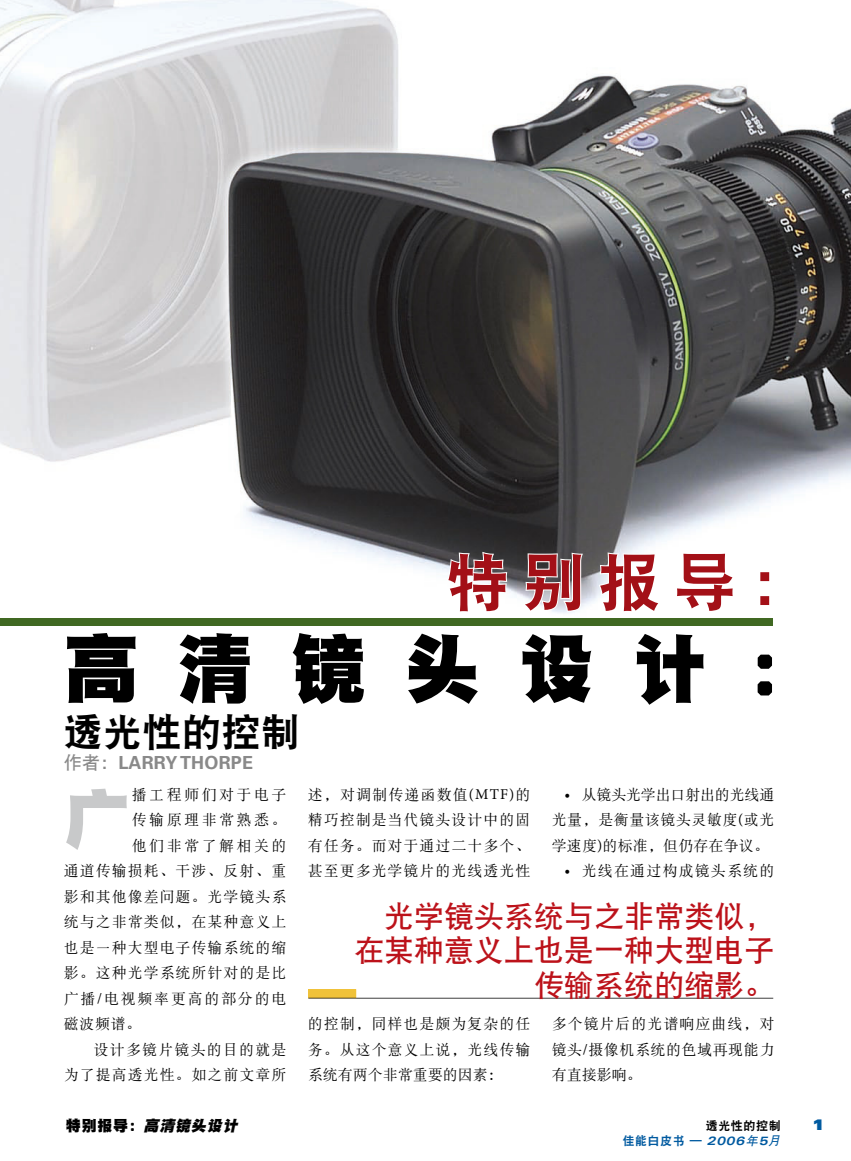
<style>
.page{position:relative;width:851px;height:1161px;background:#fff}
.page>*{position:absolute;margin:0;border:0;box-sizing:border-box;transform-origin:0 0}
.t1{font:75px "DF Hei W12";letter-spacing:.515em;color:#000}
.t2{font:66px "DF Hei W12";color:#c8c9ca}
.t3{font:63px "DF Hei W9";color:#a31017}
.t4{font:39px "DF Hei W9";letter-spacing:.01em;color:#000}
.t5{font:30px/34.5px "DF Hei W7";color:#bc121a;text-align:right}
.t6{font:700 18px "Univers LT Std";letter-spacing:.01em;color:#898989}
.t7{font:15px/25.5px "DF Song W5";letter-spacing:.065em;color:#000;text-align:justify}
.t8{font:15px "DF Song W5";letter-spacing:.165em;color:#000}
.t9{font:15px "DF Song W5";letter-spacing:.115em;color:#000}
.t10{font:italic 15px "DF Hei W12";color:#000}
.t11{font:15px "Univers LT Std X Black Ex";color:#005aa0}
.t12{font:12px/15px "DF Hei W9";letter-spacing:.05em;color:#000;text-align:right}
.s1{font-family:"DF Hei W7";font-weight:400}
.s2{font-family:"Minion Pro"}
.s3{font-style:normal}
.s4{color:#005aa0}
.s5{font-family:"Univers LT Std";font-weight:700;font-style:italic;font-stretch:expanded;color:#005aa0}
.s6{font-family:"DF Hei W7";font-style:italic;color:#005aa0}
</style>
<div class="page">
<img style="left:0;top:0;width:850px;height:620px">
<div style="left:0;top:619px;width:772px;height:7px;background:#406822"></div>
<svg style="left:308px;top:989px;width:465px;height:10px"></svg>
<svg style="left:445px;top:550px;width:63px;height:64px"></svg>
<svg style="left:520px;top:551px;width:64px;height:63px"></svg>
<svg style="left:597px;top:551px;width:65px;height:63px"></svg>
<svg style="left:674px;top:551px;width:61px;height:62px"></svg>
<svg style="left:758px;top:570px;width:13px;height:37px"></svg>
<h3 class="t3" style="left:446px;top:551px;width:367px">特别报导：</h3>
<h1 class="t1" style="left:64px;top:631px;width:758px">高清镜头设计：</h1>
<h3 class="t4" style="left:64px;top:712px;width:237px">透光性的控制</h3>
<h2 class="t2" style="left:64px;top:787px;width:68px">广</h2>
<p class="t8" style="left:132px;top:787px;width:156px">播工程师们对于电子</p>
<p class="t6" style="left:64px;top:752px;width:191px"><span class="s1">作者：</span>LARRYTHORPE</p>
<p class="t7" style="left:308px;top:781px;width:224px">述，对调制传递函数值<span class="s2">(MTF)</span>的精巧控制是当代镜头设计中的固有任务。而对于通过二十多个、甚至更多光学镜片的光线透光性</p>
<p class="t7" style="left:551px;top:781px;width:224px;text-indent:13px"><span class="s2">•</span> 从镜头光学出口射出的光线通光量，是衡量该镜头灵敏度<span class="s2">(</span>或光学速度<span class="s2">)</span>的标准，但仍存在争议。</p>
<p class="t7" style="left:564px;top:858px;width:211px"><span class="s2">•</span> 光线在通过构成镜头系统的</p>
<p class="t8" style="left:132px;top:812px;width:156px">传输原理非常熟悉。</p>
<p class="t8" style="left:132px;top:838px;width:156px">他们非常了解相关的</p>
<p class="t7" style="left:64px;top:858px;width:224px">通道传输损耗、干涉、反射、重</p>
<p class="t7" style="left:64px;top:883px;width:224px">影和其他像差问题。光学镜头系</p>
<p class="t7" style="left:64px;top:909px;width:224px">统与之非常类似，在某种意义上</p>
<p class="t7" style="left:64px;top:934px;width:224px">也是一种大型电子传输系统的缩</p>
<p class="t7" style="left:64px;top:960px;width:224px">影。这种光学系统所针对的是比</p>
<p class="t9" style="left:64px;top:991px;width:224px">广播<span class="s2">/</span>电视频率更高的部分的电</p>
<p class="t7" style="left:64px;top:1011px;width:79px">磁波频谱。</p>
<p class="t7" style="left:94px;top:1036px;width:194px">设计多镜片镜头的目的就是</p>
<p class="t7" style="left:64px;top:1062px;width:224px">为了提高透光性。如之前文章所</p>
<h3 class="t5" style="left:354px;top:899px;width:422px">光学镜头系统与之非常类似，在某种意义上也是一种大型电子传输系统的缩影。</h3>
<p class="t7" style="left:308px;top:1011px;width:224px">的控制，同样也是颇为复杂的任务。从这个意义上说，光线传输系统有两个非常重要的因素：</p>
<p class="t7" style="left:551px;top:1011px;width:224px">多个镜片后的光谱响应曲线，对镜头<span class="s2">/</span>摄像机系统的色域再现能力有直接影响。</p>
<p class="t10" style="left:66px;top:1118px;width:176px"><span class="s3">特别报导：</span>高清镜头设计</p>
<p class="t12" style="left:622px;top:1118px;width:161px">透光性的控制<br><span class="s4">佳能白皮书 —</span> <span class="s5">2006</span><span class="s6">年</span><span class="s5">5</span><span class="s6">月</span></p>
<p class="t11" style="left:812px;top:1116px;width:14px">1</p>
</div>
